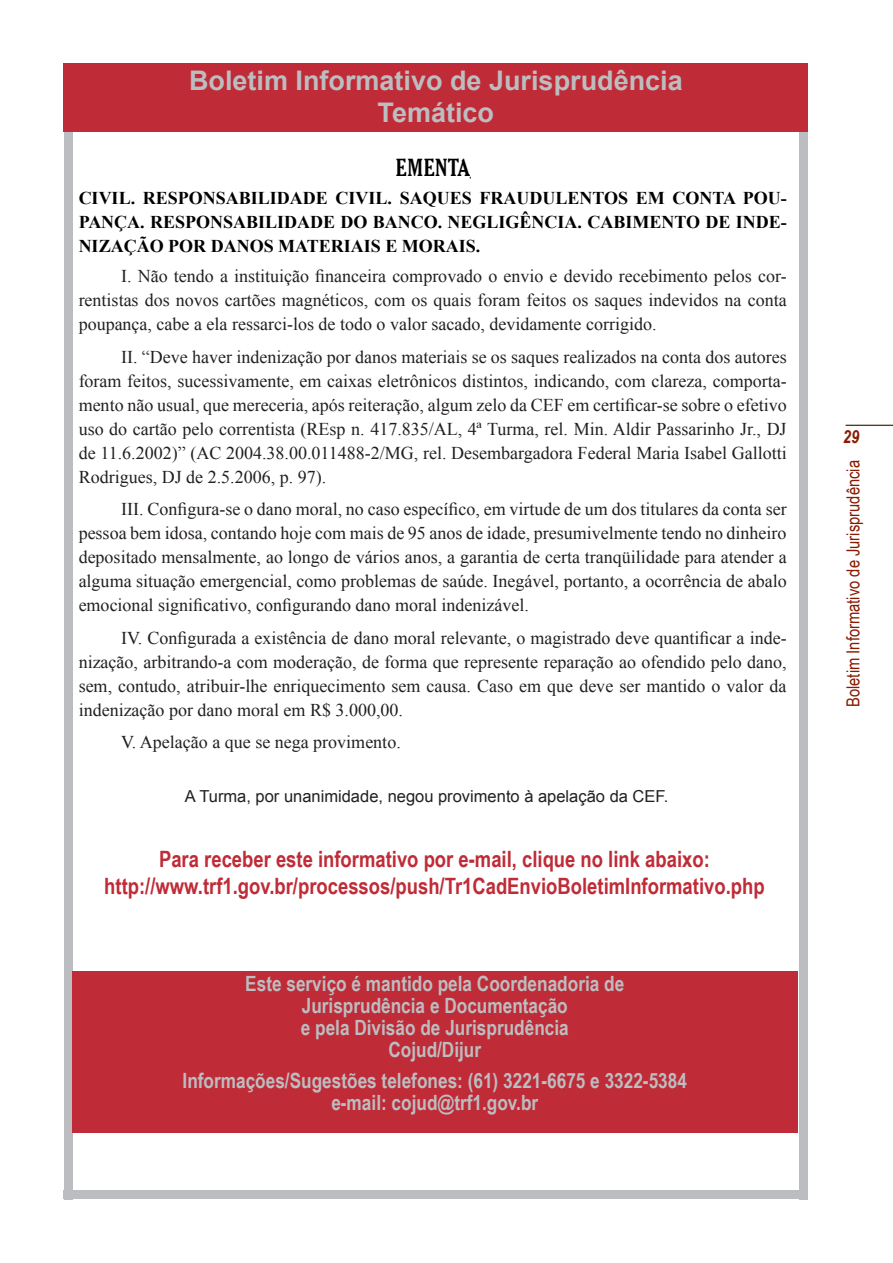
<style>
.page{position:relative;width:893px;height:1263px;background:#fff}
.page>*{position:absolute;margin:0;border:0;box-sizing:border-box;transform-origin:0 0}
.t1{font:700 27px/32.4px "Arial";color:#bcbdc0;text-align:center}
.t2{font:700 condensed 24px "Cheltenham BT";color:#000}
.t3{font:700 22.5px/27px "Arial Narrow";color:#bf2b37;text-align:center}
.t4{font:700 21px/22.2px "Arial Narrow";color:#bcbdc0;text-align:center}
.t5{font:18px/24px "Times New Roman";color:#231f20;text-align:justify}
.t6{font:700 18px/24px "Times New Roman";color:#000;text-align:justify}
.t7{font:18px "Arial Narrow";color:#891a02}
.t8{font:italic 700 18px "Arial Narrow";color:#891a02}
.t9{font:16.5px "Arial";color:#231f20}
</style>
<div class="page">
<hr style="left:846px;top:425px;width:47px;height:1px;background:#891a02">
<div style="left:64px;top:64px;width:744px;height:68px;background:#bf2b37"></div>
<div style="left:64px;top:132px;width:8px;height:1067px;background:#bcbdc0"></div>
<div style="left:799px;top:132px;width:9px;height:1067px;background:#bcbdc0"></div>
<div style="left:64px;top:1191px;width:744px;height:8px;background:#bcbdc0"></div>
<div style="left:72px;top:971px;width:725px;height:161px;background:#bf2b37"></div>
<h1 class="t1" style="left:189px;top:65px;width:495px">Boletim Informativo de Jurisprudência<br>Temático</h1>
<h2 class="t2" style="left:396px;top:152px;width:76px">EMENTA</h2>
<p class="t6" style="left:79px;top:185px;width:709px">CIVIL. RESPONSABILIDADE CIVIL. SAQUES FRAUDULENTOS EM CONTA POU-PANÇA. RESPONSABILIDADE DO BANCO. NEGLIGÊNCIA. CABIMENTO DE INDE-NIZAÇÃO POR DANOS MATERIAIS E MORAIS.</p>
<p class="t5" style="left:79px;top:264px;width:709px;text-indent:43px">I. Não tendo a instituição financeira comprovado o envio e devido recebimento pelos cor&shy;rentistas dos novos cartões magnéticos, com os quais foram feitos os saques indevidos na conta poupança, cabe a ela ressarci-los de todo o valor sacado, devidamente corrigido.</p>
<p class="t5" style="left:79px;top:344px;width:710px;text-indent:43px">II. “Deve haver indenização por danos materiais se os saques realizados na conta dos autores foram feitos, sucessivamente, em caixas eletrônicos distintos, indicando, com clareza, comporta&shy;mento não usual, que mereceria, após reiteração, algum zelo da CEF em certificar-se sobre o efetivo uso do cartão pelo correntista (REsp n. 417.835/AL, 4ª Turma, rel. Min. Aldir Passarinho Jr., DJ de 11.6.2002)” (AC 2004.38.00.011488-2/MG, rel. Desembargadora Federal Maria Isabel Gallotti Rodrigues, DJ de 2.5.2006, p. 97).</p>
<p class="t5" style="left:79px;top:497px;width:710px;text-indent:43px">III. Configura-se o dano moral, no caso específico, em virtude de um dos titulares da conta ser pessoa bem idosa, contando hoje com mais de 95 anos de idade, presumivelmente tendo no dinheiro depositado mensalmente, ao longo de vários anos, a garantia de certa tranqüilidade para atender a alguma situação emergencial, como problemas de saúde. Inegável, portanto, a ocorrência de abalo emocional significativo, configurando dano moral indenizável.</p>
<p class="t5" style="left:79px;top:625px;width:709px;text-indent:43px">IV. Configurada a existência de dano moral relevante, o magistrado deve quantificar a inde&shy;nização, arbitrando-a com moderação, de forma que represente reparação ao ofendido pelo dano, sem, contudo, atribuir-lhe enriquecimento sem causa. Caso em que deve ser mantido o valor da indenização por dano moral em R$ 3.000,00.</p>
<p class="t5" style="left:121px;top:730px;width:281px">V. Apelação a que se nega provimento.</p>
<p class="t9" style="left:185px;top:785px;width:485px">A Turma, por unanimidade, negou provimento à apelação da CEF.</p>
<p class="t3" style="left:104px;top:845px;width:662px">Para receber este informativo por e-mail, clique no link abaixo: http://www.trf1.gov.br/processos/push/Tr1CadEnvioBoletimInformativo.php</p>
<p class="t4" style="left:245px;top:971px;width:380px">Este serviço é mantido pela Coordenadoria de<br>Jurisprudência e Documentação<br>e pela Divisão de Jurisprudência<br>Cojud/Dijur</p>
<p class="t4" style="left:183px;top:1068px;width:506px">Informações/Sugestões telefones: (61) 3221-6675 e 3322-5384 e-mail: cojud@trf1.gov.br</p>
<p class="t8" style="left:843px;top:423px;width:18px">29</p>
<p class="t7" style="left:840px;top:707px;width:248px;rotate:-90deg">Boletim Informativo de Jurisprudência</p>
</div>
